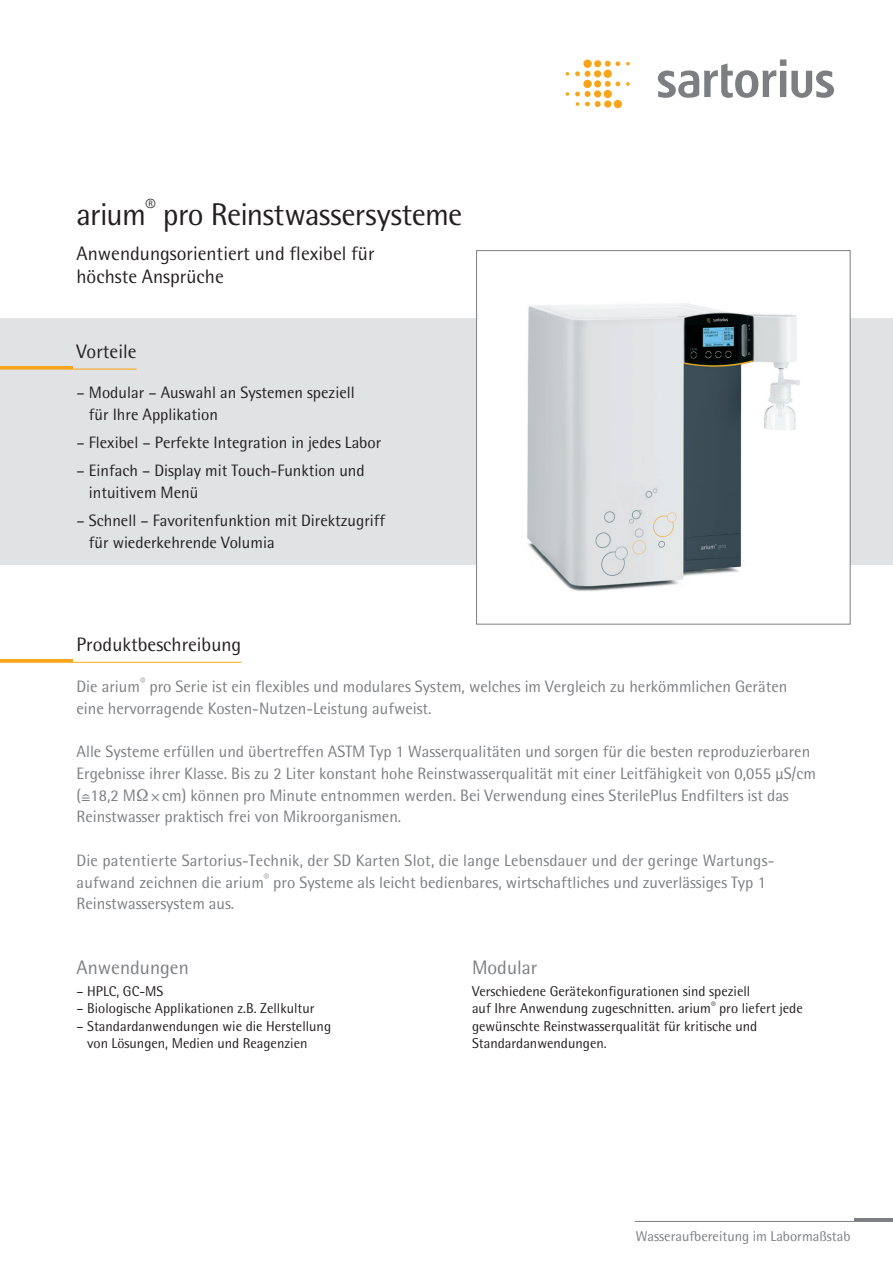
<style>
.page{position:relative;width:893px;height:1263px;background:#fff}
.page>*{position:absolute;margin:0;border:0;box-sizing:border-box;transform-origin:0 0}
.t1{font:31.5px "Sartorius Rotis Sans 2013";letter-spacing:-.02em;color:#231f20}
.t2{font:19.5px/22.5px "Sartorius Rotis Sans 2013";color:#231f20}
.t3{font:19.5px "Sartorius Rotis Sans 2013";color:#7c7e81}
.t4{font:16.5px/21.8px "Sartorius Rotis Sans 2013";color:#7c7e81}
.t5{font:16.5px/21.8px "Sartorius Rotis Sans 2013";color:#231f20}
.t6{font:14.25px/17.2px "Sartorius Rotis Sans 2013";color:#231f20}
.t7{font:14.25px "Sartorius Rotis Sans 2013";color:#7c7e81}
</style>
<div class="page">
<hr style="left:635px;top:1221px;width:258px;height:1px;background:#7c7e81">
<hr style="left:855px;top:1218px;width:38px;height:3px;background:#7c7e81">
<div style="left:0;top:318px;width:893px;height:247px;background:#e1e2e4"></div>
<div style="left:477px;top:251px;width:373px;height:373px;background:#fff"></div>
<img style="left:527px;top:303px;width:273px;height:288px">
<div style="left:476px;top:250px;width:374px;height:374px;border:1px solid #7c7e81"></div>
<svg style="left:626px;top:62px;width:4px;height:4px"></svg>
<svg style="left:626px;top:82px;width:4px;height:4px"></svg>
<svg style="left:566px;top:72px;width:3px;height:4px"></svg>
<svg style="left:566px;top:92px;width:3px;height:4px"></svg>
<svg style="left:614px;top:100px;width:8px;height:8px"></svg>
<svg style="left:575px;top:61px;width:45px;height:46px"></svg>
<svg style="left:658px;top:60px;width:176px;height:38px"></svg>
<hr style="left:0;top:366px;width:72px;height:3px;background:#f9a51b">
<hr style="left:0;top:368px;width:137px;height:2px;background:#f9a51b">
<hr style="left:0;top:659px;width:72px;height:3px;background:#f9a51b">
<hr style="left:0;top:662px;width:241px;height:1px;background:#f9a51b">
<h1 class="t1" style="left:77px;top:196px;width:387px">arium<sup>®</sup> pro Reinstwassersysteme</h1>
<p class="t2" style="left:77px;top:242px;width:300px">Anwendungsorientiert und flexibel für höchste Ansprüche</p>
<p class="t2" style="left:77px;top:340px;width:62px">Vorteile</p>
<p class="t5" style="left:89px;top:382px;width:267px;text-indent:-12px">– Modular – Auswahl an Systemen speziell für Ihre Applikation</p>
<p class="t5" style="left:77px;top:432px;width:306px">– Flexibel – Perfekte Integration in jedes Labor</p>
<p class="t5" style="left:89px;top:460px;width:277px;text-indent:-12px">– Einfach – Display mit Touch-Funktion und intuitivem Menü</p>
<p class="t5" style="left:89px;top:510px;width:298px;text-indent:-12px">– Schnell – Favoritenfunktion mit Direktzugriff für wiederkehrende Volumia</p>
<p class="t2" style="left:77px;top:633px;width:166px">Produktbeschreibung</p>
<p class="t4" style="left:77px;top:675px;width:712px">Die arium<sup>®</sup> pro Serie ist ein flexibles und modulares System, welches im Vergleich zu herkömmlichen Geräten eine hervorragende Kosten-Nutzen-Leistung aufweist.</p>
<p class="t4" style="left:77px;top:740px;width:741px">Alle Systeme erfüllen und übertreffen ASTM Typ 1 Wasserqualitäten und sorgen für die besten reproduzierbaren<br>Ergebnisse ihrer Klasse. Bis zu 2 Liter konstant hohe Reinstwasserqualität mit einer Leitfähigkeit von 0,055 µS/cm ( 18,2 M</p>
<p class="t4" style="left:77px;top:784px;width:714px;text-indent:86px">cm) können pro Minute entnommen werden. Bei Verwendung eines SterilePlus Endfilters ist das<br>Reinstwasser praktisch frei von Mikroorganismen.</p>
<p class="t4" style="left:77px;top:849px;width:697px">Die patentierte Sartorius-Technik, der SD Karten Slot, die lange Lebensdauer und der geringe Wartungs&shy;aufwand zeichnen die arium<sup>®</sup> pro Systeme als leicht bedienbares, wirtschaftliches und zuverlässiges Typ 1<br>Reinstwassersystem aus.</p>
<p class="t3" style="left:77px;top:956px;width:114px">Anwendungen</p>
<p class="t6" style="left:77px;top:982px;width:88px">– HPLC, GC-MS</p>
<p class="t6" style="left:77px;top:1000px;width:240px">– Biologische Applikationen z.B. Zellkultur</p>
<p class="t6" style="left:87px;top:1017px;width:245px;text-indent:-11px">– Standardanwendungen wie die Herstellung von Lösungen, Medien und Reagenzien</p>
<p class="t3" style="left:472px;top:956px;width:67px">Modular</p>
<p class="t6" style="left:472px;top:982px;width:332px">Verschiedene Gerätekonfigurationen sind speziell<br>auf Ihre Anwendung zugeschnitten. arium<sup>®</sup> pro liefert jede gewünschte Reinstwasserqualität für kritische und Standardanwendungen.</p>
<p class="t7" style="left:636px;top:1228px;width:216px">Wasseraufbereitung im Labormaßstab</p>
</div>
